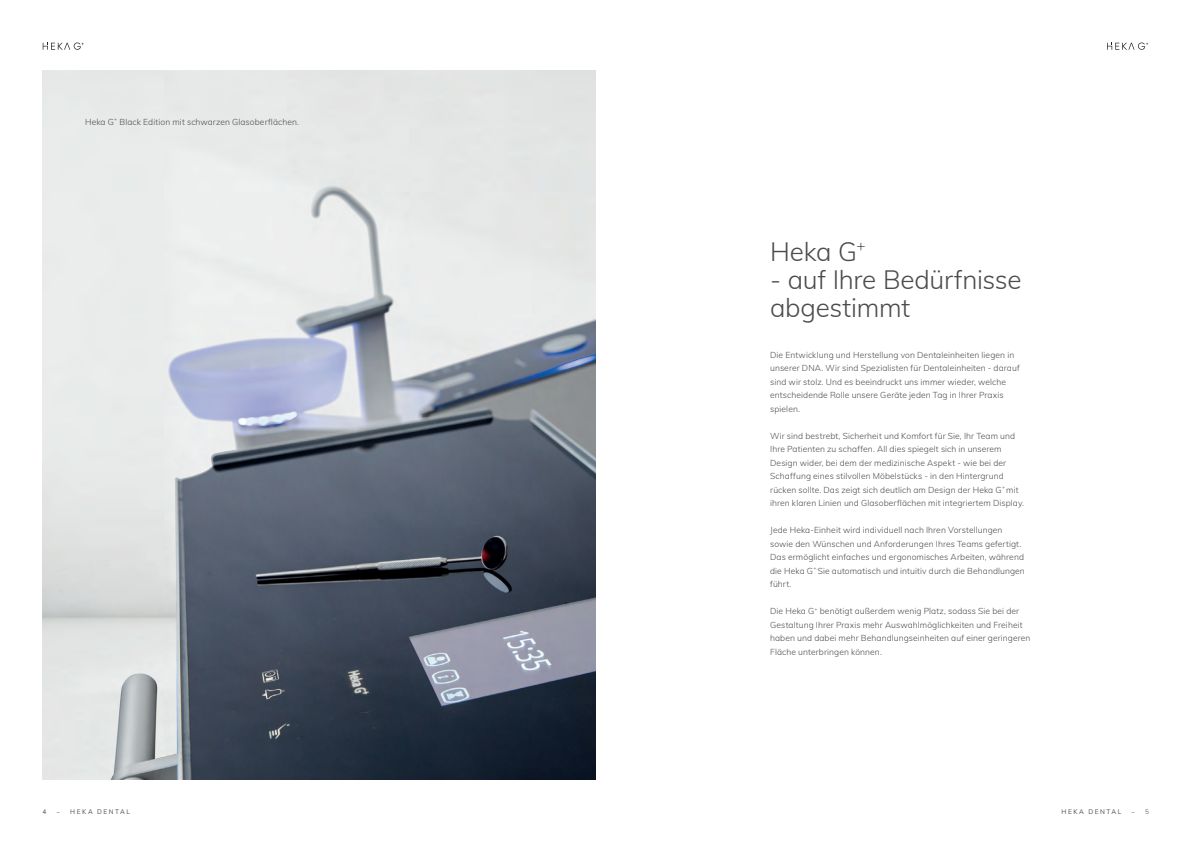
<style>
.page{position:relative;width:1191px;height:842px;background:#fff}
.page>*{position:absolute;margin:0;border:0;box-sizing:border-box;transform-origin:0 0}
.t1{font:300 26px/28px "Mulish";letter-spacing:-.01em;color:#4b4c4d}
.t2{font:300 8.5px/13.5px "Mulish";letter-spacing:.01em;color:#4b4c4d}
.t3{font:6.5px "Mulish";letter-spacing:.235em;color:#4b4c4d}
.s1{font-weight:300}
</style>
<div class="page">
<svg style="left:43px;top:43px;width:41px;height:7px"></svg>
<svg style="left:1107px;top:43px;width:41px;height:7px"></svg>
<img style="left:43px;top:71px;width:552px;height:709px">
<p class="t2" style="left:85px;top:115px;width:216px">Heka G<sup>+</sup> Black Edition mit schwarzen Glasoberflächen.</p>
<h1 class="t1" style="left:770px;top:237px;width:97px">Heka G<sup>+</sup></h1>
<h1 class="t1" style="left:770px;top:265px;width:253px">- auf Ihre Bedürfnisse abgestimmt</h1>
<p class="t2" style="left:770px;top:348px;width:251px">Die Entwicklung und Herstellung von Dentaleinheiten liegen in unserer DNA. Wir sind Spezialisten für Dentaleinheiten - darauf sind wir stolz. Und es beeindruckt uns immer wieder, welche entscheidende Rolle unsere Geräte jeden Tag in Ihrer Praxis spielen.</p>
<p class="t2" style="left:770px;top:429px;width:255px">Wir sind bestrebt, Sicherheit und Komfort für Sie, Ihr Team und Ihre Patienten zu schaffen. All dies spiegelt sich in unserem Design wider, bei dem der medizinische Aspekt - wie bei der Schaffung eines stilvollen Möbelstücks - in den Hintergrund rücken sollte. Das zeigt sich deutlich am Design der Heka G<sup>+</sup> mit ihren klaren Linien und Glasoberflächen mit integriertem Display.</p>
<p class="t2" style="left:770px;top:523px;width:256px">Jede Heka-Einheit wird individuell nach Ihren Vorstellungen sowie den Wünschen und Anforderungen Ihres Teams gefertigt.<br>Das ermöglicht einfaches und ergonomisches Arbeiten, während die Heka G<sup>+.</sup>Sie automatisch und intuitiv durch die Behandlungen führt.</p>
<p class="t2" style="left:770px;top:604px;width:262px">Die Heka G<sup>+</sup> benötigt außerdem wenig Platz, sodass Sie bei der Gestaltung Ihrer Praxis mehr Auswahlmöglichkeiten und Freiheit haben und dabei mehr Behandlungseinheiten auf einer geringeren Fläche unterbringen können.</p>
<p class="t3" style="left:43px;top:806px;width:5px">4</p>
<p class="t3" style="left:57px;top:806px;width:75px">– HEKA DENTAL</p>
<p class="t3" style="left:1061px;top:806px;width:61px">HEKA DENTAL</p>
<p class="t3" style="left:1131px;top:806px;width:19px">– <span class="s1">5</span></p>
</div>
